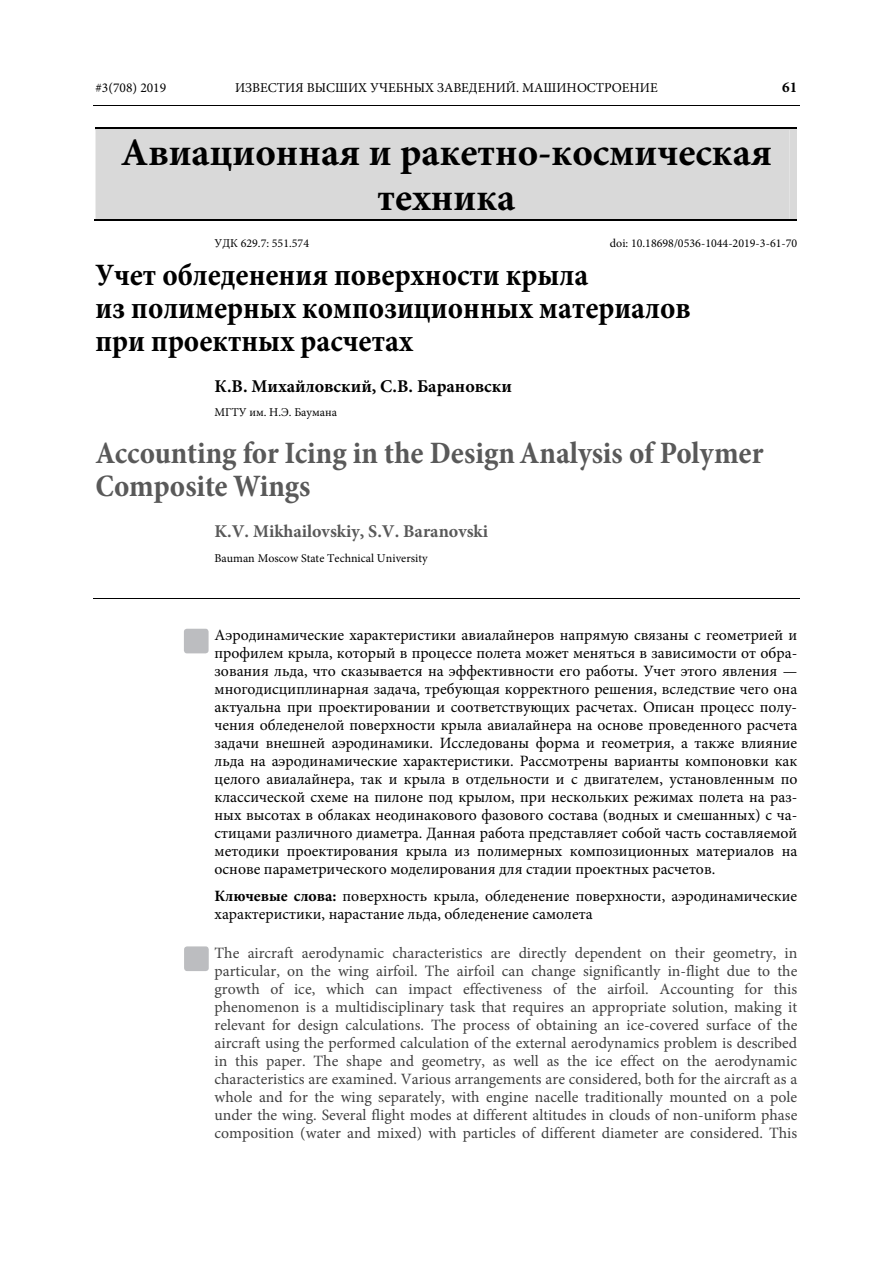
<style>
.page{position:relative;width:893px;height:1263px;background:#fff}
.page>*{position:absolute;margin:0;border:0;box-sizing:border-box;transform-origin:0 0}
.t1{font:700 39px/45px "Minion Pro";color:#000;text-align:center}
.t2{font:700 condensed 31.5px/33px "Minion Pro";color:#000}
.t3{font:700 condensed 31.5px/33px "Minion Pro";color:#595959}
.t4{font:700 18px "Minion Pro";color:#595959}
.t5{font:700 18px "Minion Pro";color:#000}
.t6{font:15.75px/18px "Minion Pro";color:#000;text-align:justify}
.t7{font:15.75px/18px "Minion Pro";color:#404040;text-align:justify}
.t8{font:700 15px "Minion Pro";color:#000}
.t9{font:13.5px "Minion Pro";color:#000}
.t10{font:12px "Minion Pro";color:#000}
.s1{font-weight:700}
</style>
<div class="page">
<hr style="left:93px;top:105px;width:706px;height:1px;background:#000">
<svg style="left:95px;top:130px;width:702px;height:89px;fill:#d9d9d9"></svg>
<div style="left:104px;top:129px;width:685px;height:45px;background:#d9d9d9"></div>
<div style="left:104px;top:174px;width:685px;height:45px;background:#d9d9d9"></div>
<hr style="left:95px;top:128px;width:702px;height:1px;background:#000">
<hr style="left:95px;top:129px;width:702px;height:1px;background:#d9d9d9">
<hr style="left:94px;top:219px;width:703px;height:2px;background:#000">
<hr style="left:93px;top:598px;width:706px;height:1px;background:#000">
<div style="left:184px;top:629px;width:25px;height:24px;background:#bcbdc0;border-radius:3px"></div>
<div style="left:184px;top:946px;width:25px;height:25px;background:#bcbdc0;border-radius:3px"></div>
<p class="t9" style="left:95px;top:82px;width:72px">#3(708) 2019</p>
<p class="t9" style="left:235px;top:82px;width:424px">ИЗВЕСТИЯ ВЫСШИХ УЧЕБНЫХ ЗАВЕДЕНИЙ. МАШИНОСТРОЕНИЕ</p>
<p class="t8" style="left:782px;top:81px;width:17px">61</p>
<h1 class="t1" style="left:121px;top:134px;width:653px">Авиационная и ракетно-космическая техника</h1>
<p class="t10" style="left:215px;top:238px;width:96px">УДК 629.7: 551.574</p>
<p class="t10" style="left:610px;top:238px;width:189px">doi: 10.18698/0536-1044-2019-3-61-70</p>
<h2 class="t2" style="left:95px;top:261px;width:597px">Учет обледенения поверхности крыла<br>из полимерных композиционных материалов при проектных расчетах</h2>
<p class="t5" style="left:215px;top:379px;width:299px">К.В. Михайловский, С.В. Барановски</p>
<p class="t10" style="left:215px;top:407px;width:124px">МГТУ им. Н.Э. Баумана</p>
<h2 class="t3" style="left:95px;top:439px;width:670px">Accounting for Icing in the Design Analysis of Polymer<br>Composite Wings</h2>
<p class="t4" style="left:215px;top:524px;width:275px">K.V. Mikhailovskiy, S.V. Baranovski</p>
<p class="t10" style="left:215px;top:553px;width:214px">Bauman Moscow State Technical University</p>
<p class="t6" style="left:215px;top:628px;width:584px">Аэродинамические характеристики авиалайнеров напрямую связаны с геометрией и профилем крыла, который в процессе полета может меняться в зависимости от обра&shy;зования льда, что сказывается на эффективности его работы. Учет этого явления — многодисциплинарная задача, требующая корректного решения, вследствие чего она актуальна при проектировании и соответствующих расчетах. Описан процесс полу&shy;чения обледенелой поверхности крыла авиалайнера на основе проведенного расчета задачи внешней аэродинамики. Исследованы форма и геометрия, а также влияние льда на аэродинамические характеристики. Рассмотрены варианты компоновки как целого авиалайнера, так и крыла в отдельности и с двигателем, установленным по классической схеме на пилоне под крылом, при нескольких режимах полета на раз&shy;ных высотах в облаках неодинакового фазового состава (водных и смешанных) с ча&shy;стицами различного диаметра. Данная работа представляет собой часть составляемой методики проектирования крыла из полимерных композиционных материалов на основе параметрического моделирования для стадии проектных расчетов.</p>
<p class="t6" style="left:215px;top:888px;width:584px"><span class="s1">Ключевые слова:</span> поверхность крыла, обледенение поверхности, аэродинамические характеристики, нарастание льда, обледенение самолета</p>
<p class="t7" style="left:215px;top:945px;width:584px">The aircraft aerodynamic characteristics are directly dependent on their geometry, in particular, on the wing airfoil. The airfoil can change significantly in-flight due to the growth of ice, which can impact effectiveness of the airfoil. Accounting for this phenomenon is a multidisciplinary task that requires an appropriate solution, making it relevant for design calculations. The process of obtaining an ice-covered surface of the aircraft using the performed calculation of the external aerodynamics problem is described in this paper. The shape and geometry, as well as the ice effect on the aerodynamic characteristics are examined. Various arrangements are considered, both for the aircraft as a whole and for the wing separately, with engine nacelle traditionally mounted on a pole under the wing. Several flight modes at different altitudes in clouds of non-uniform phase composition (water and mixed) with particles of different diameter are considered. This</p>
</div>
